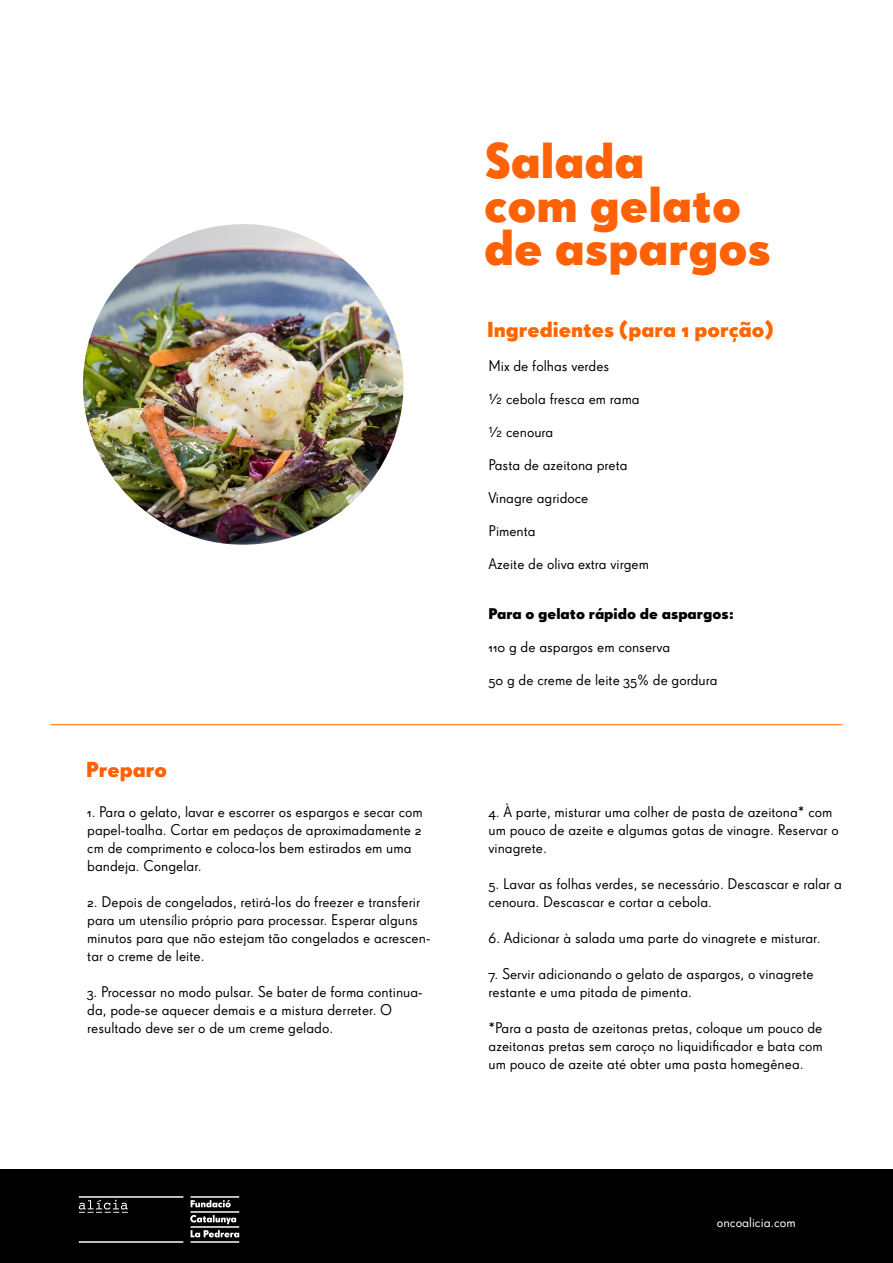
<style>
.page{position:relative;width:893px;height:1263px;background:#fff}
.page>*{position:absolute;margin:0;border:0;box-sizing:border-box;transform-origin:0 0}
.t1{font:48.45px/43.5px "Super Grotesk OT Bld";color:#ff6106}
.t2{font:21px "Super Grotesk OT Bld";color:#f60}
.t3{font:21px "Super Grotesk OT Bld";color:#ff6106}
.t4{font:15px/18px "Super Grotesk OT";color:#000}
.t5{font:15px "Super Grotesk OT Bld";color:#000}
.t6{font:13.5px "Super Grotesk OT";color:#fff}
</style>
<div class="page">
<img style="left:83px;top:224px;width:320px;height:321px;border-radius:160px">
<hr style="left:51px;top:724px;width:791px;height:1px;background:#f60">
<div style="left:0;top:1170px;width:893px;height:93px;background:#000"></div>
<img style="left:78px;top:1196px;width:162px;height:47px">
<h2 class="t3" style="left:86px;top:757px;width:82px">Preparo</h2>
<p class="t4" style="left:87px;top:802px;width:337px">1. Para o gelato, lavar e escorrer os espargos e secar com papel-toalha. Cortar em pedaços de aproximadamente 2 cm de comprimento e coloca-los bem estirados em uma bandeja. Congelar.</p>
<p class="t4" style="left:87px;top:892px;width:345px">2. Depois de congelados, retirá-los do freezer e transferir para um utensílio próprio para processar. Esperar alguns minutos para que não estejam tão congelados e acrescen&shy;tar o creme de leite.</p>
<p class="t4" style="left:87px;top:982px;width:337px">3. Processar no modo pulsar. Se bater de forma continua&shy;da, pode-se aquecer demais e a mistura derreter. O resultado deve ser o de um creme gelado.</p>
<h1 class="t1" style="left:484px;top:139px;width:289px">Salada<br>com gelato de aspargos</h1>
<h2 class="t2" style="left:487px;top:317px;width:288px">Ingredientes (para 1 porção)</h2>
<p class="t4" style="left:488px;top:357px;width:122px">Mix de folhas verdes</p>
<p class="t4" style="left:488px;top:390px;width:153px">½ cebola fresca em rama</p>
<p class="t4" style="left:488px;top:423px;width:66px">½ cenoura</p>
<p class="t4" style="left:488px;top:456px;width:141px">Pasta de azeitona preta</p>
<p class="t4" style="left:488px;top:489px;width:101px">Vinagre agridoce</p>
<p class="t4" style="left:488px;top:522px;width:49px">Pimenta</p>
<p class="t4" style="left:488px;top:555px;width:162px">Azeite de oliva extra virgem</p>
<p class="t5" style="left:488px;top:604px;width:247px">Para o gelato rápido de aspargos:</p>
<p class="t4" style="left:488px;top:638px;width:183px">110 g de aspargos em conserva</p>
<p class="t4" style="left:488px;top:671px;width:231px">50 g de creme de leite 35% de gordura</p>
<p class="t4" style="left:489px;top:802px;width:352px">4. À parte, misturar uma colher de pasta de azeitona* com um pouco de azeite e algumas gotas de vinagre. Reservar o vinagrete.</p>
<p class="t4" style="left:489px;top:874px;width:355px">5. Lavar as folhas verdes, se necessário. Descascar e ralar a cenoura. Descascar e cortar a cebola.</p>
<p class="t4" style="left:489px;top:928px;width:334px">6. Adicionar à salada uma parte do vinagrete e misturar.</p>
<p class="t4" style="left:489px;top:964px;width:327px">7. Servir adicionando o gelato de aspargos, o vinagrete restante e uma pitada de pimenta.</p>
<p class="t4" style="left:489px;top:1018px;width:336px;text-align:justify">*Para a pasta de azeitonas pretas, coloque um pouco de azeitonas pretas sem caroço no liquidificador e bata com um pouco de azeite até obter uma pasta homegênea.</p>
<p class="t6" style="left:717px;top:1215px;width:80px">oncoalicia.com</p>
</div>
